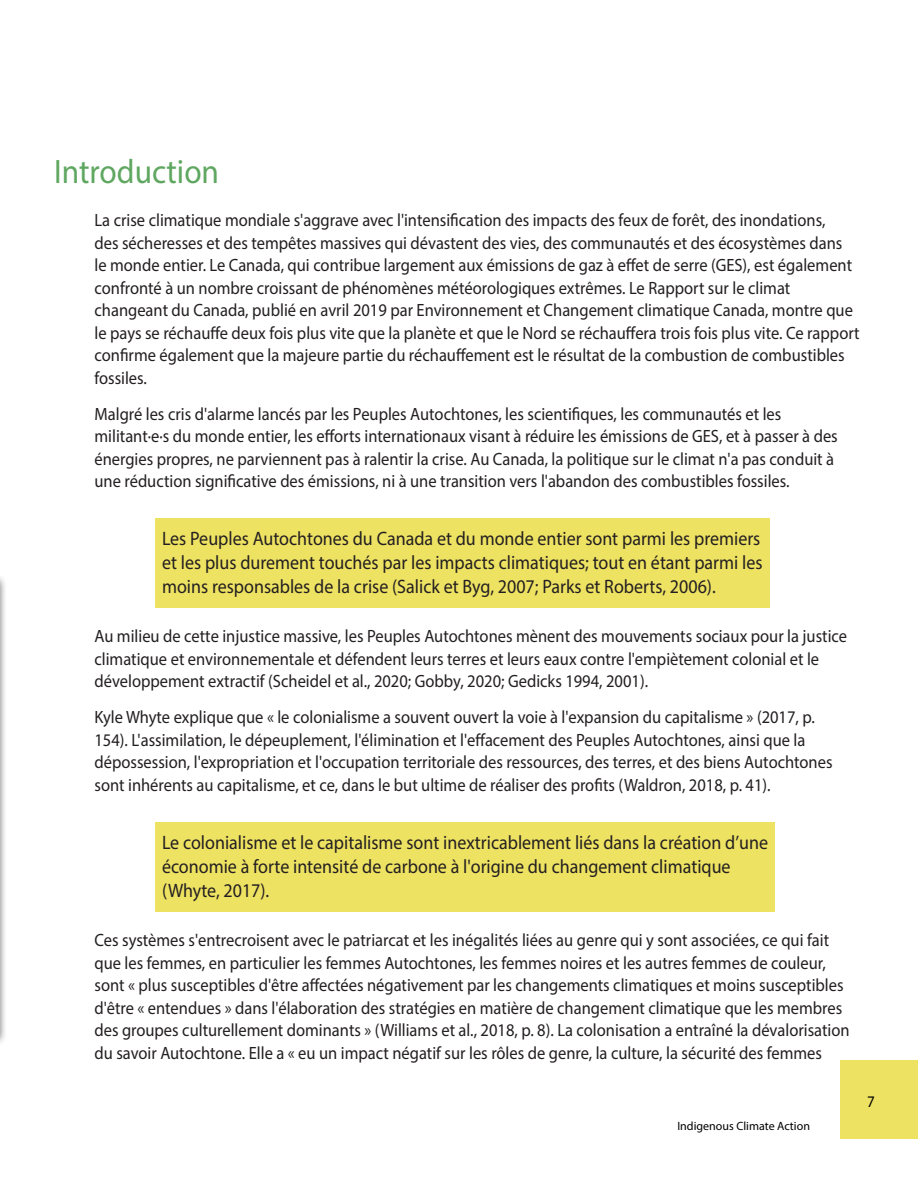
<style>
.page{position:relative;width:918px;height:1188px;background:#fff}
.page>*{position:absolute;margin:0;border:0;box-sizing:border-box;transform-origin:0 0}
.t1{font:34.05px "Myriad Pro";color:#5fa760;scale:.93 1}
.Pulls{font:19.5px/24px "Myriad Pro";color:#231f20;text-align:justify;scale:.93 1}
.t2{font:17.85px/22.5px "Myriad Pro";color:#231f20;scale:.93 1}
.t3{font:16.2px "Myriad Pro";color:#000;scale:.93 1}
.t4{font:12px "Myriad Pro";color:#000}
</style>
<div class="page">
<div style="left:840px;top:1060px;width:78px;height:79px;background:#eee262"></div>
<div style="left:0;top:573px;width:7px;height:473px;background:#231f20;opacity:.75"></div>
<div style="left:155px;top:518px;width:614px;height:89px;background:#eee262"></div>
<div style="left:155px;top:822px;width:620px;height:89px;background:#eee262"></div>
<h2 class="t1" style="left:54px;top:151px;width:179px">Introduction</h2>
<p class="t2" style="left:94px;top:209px;width:824px">La crise climatique mondiale s'aggrave avec l'intensification des impacts des feux de forêt, des inondations,<br>des sécheresses et des tempêtes massives qui dévastent des vies, des communautés et des écosystèmes dans<br>le monde entier. Le Canada, qui contribue largement aux émissions de gaz à effet de serre (GES), est également confronté à un nombre croissant de phénomènes météorologiques extrêmes. Le Rapport sur le climat changeant du Canada, publié en avril 2019 par Environnement et Changement climatique Canada, montre que le pays se réchauffe deux fois plus vite que la planète et que le Nord se réchauffera trois fois plus vite. Ce rapport confirme également que la majeure partie du réchauffement est le résultat de la combustion de combustibles fossiles.</p>
<p class="t2" style="left:94px;top:402px;width:801px">Malgré les cris d'alarme lancés par les Peuples Autochtones, les scientifiques, les communautés et les militant·e·s du monde entier, les efforts internationaux visant à réduire les émissions de GES, et à passer à des énergies propres, ne parviennent pas à ralentir la crise. Au Canada, la politique sur le climat n'a pas conduit à une réduction significative des émissions, ni à une transition vers l'abandon des combustibles fossiles.</p>
<p class="Pulls" style="left:162px;top:526px;width:647px">Les Peuples Autochtones du Canada et du monde entier sont parmi les premiers et les plus durement touchés par les impacts climatiques; tout en étant parmi les moins responsables de la crise (Salick et Byg, 2007; Parks et Roberts, 2006).</p>
<p class="t2" style="left:94px;top:625px;width:811px">Au milieu de cette injustice massive, les Peuples Autochtones mènent des mouvements sociaux pour la justice climatique et environnementale et défendent leurs terres et leurs eaux contre l'empiètement colonial et le développement extractif (Scheidel et al., 2020; Gobby, 2020; Gedicks 1994, 2001).</p>
<p class="t2" style="left:94px;top:706px;width:795px">Kyle Whyte explique que « le colonialisme a souvent ouvert la voie à l'expansion du capitalisme » (2017, p.<br>154). L'assimilation, le dépeuplement, l'élimination et l'effacement des Peuples Autochtones, ainsi que la dépossession, l'expropriation et l'occupation territoriale des ressources, des terres, et des biens Autochtones sont inhérents au capitalisme, et ce, dans le but ultime de réaliser des profits (Waldron, 2018, p. 41).</p>
<p class="Pulls" style="left:162px;top:830px;width:653px;text-align:left">Le colonialisme et le capitalisme sont inextricablement liés dans la création d’une économie à forte intensité de carbone à l'origine du changement climatique (Whyte, 2017).</p>
<p class="t2" style="left:94px;top:929px;width:814px">Ces systèmes s'entrecroisent avec le patriarcat et les inégalités liées au genre qui y sont associées, ce qui fait que les femmes, en particulier les femmes Autochtones, les femmes noires et les autres femmes de couleur, sont « plus susceptibles d'être affectées négativement par les changements climatiques et moins susceptibles d'être « entendues » dans l'élaboration des stratégies en matière de changement climatique que les membres des groupes culturellement dominants » (Williams et al., 2018, p. 8). La colonisation a entraîné la dévalorisation du savoir Autochtone. Elle a « eu un impact négatif sur les rôles de genre, la culture, la sécurité des femmes</p>
<p class="t4" style="left:677px;top:1119px;width:134px">Indigenous Climate Action</p>
<p class="t3" style="left:867px;top:1092px;width:10px">7</p>
</div>
